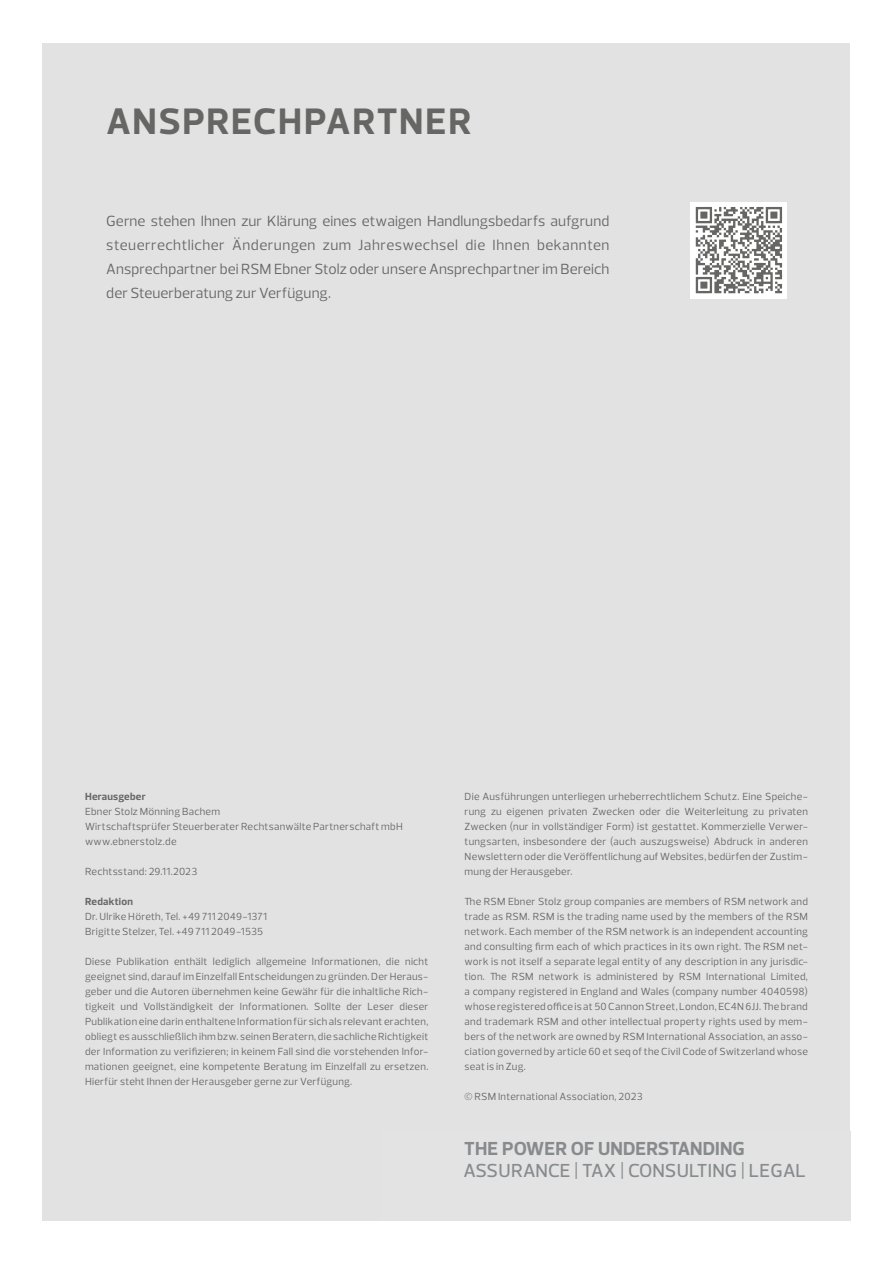
<style>
.page{position:relative;width:893px;height:1263px;background:#fff}
.page>*{position:absolute;margin:0;border:0;box-sizing:border-box;transform-origin:0 0}
.t1{font:700 37.5px "Prelo";letter-spacing:.04em;color:#666665}
.t2{font:500 19.2px "Prelo";color:#888b8d}
.t3{font:700 19.2px "Prelo";letter-spacing:.005em;color:#888b8d}
.t4{font:15px/24px "Prelo";letter-spacing:.005em;color:#666665;text-align:justify}
.t5{font:10.5px/15px "Prelo";letter-spacing:.025em;color:#666665}
.t6{font:700 10.5px "Prelo";letter-spacing:.025em;color:#666665}
</style>
<div class="page">
<div style="left:43px;top:43px;width:807px;height:1177px;background:#e2e2e2"></div>
<div style="left:691px;top:202px;width:96px;height:96px;background:#fff"></div>
<svg style="left:696px;top:207px;width:86px;height:86px"></svg>
<h1 class="t1" style="left:107px;top:99px;width:366px">ANSPRECHPARTNER</h1>
<p class="t4" style="left:106px;top:209px;width:505px">Gerne stehen Ihnen zur Klärung eines etwaigen Handlungsbedarfs aufgrund steuerrechtlicher Änderungen zum Jahreswechsel die Ihnen bekannten Ansprechpartner bei RSM Ebner Stolz oder unsere Ansprechpartner im Bereich der Steuerberatung zur Verfügung.</p>
<p class="t6" style="left:85px;top:790px;width:62px">Herausgeber</p>
<p class="t5" style="left:85px;top:804px;width:319px">Ebner Stolz Mönning Bachem<br>Wirtschaftsprüfer Steuerberater Rechtsanwälte Partnerschaft mbH www.ebnerstolz.de</p>
<p class="t5" style="left:85px;top:864px;width:114px">Rechtsstand: 29.11.2023</p>
<p class="t6" style="left:85px;top:895px;width:50px">Redaktion</p>
<p class="t5" style="left:85px;top:909px;width:183px">Dr. Ulrike Höreth, Tel. +49 711 2049-1371<br>Brigitte Stelzer, Tel. +49 711 2049-1535</p>
<p class="t5" style="left:85px;top:954px;width:345px;text-align:justify">Diese Publikation enthält lediglich allgemeine Informationen, die nicht ge&shy;eignet sind, darauf im Einzelfall Entscheidungen zu gründen. Der Herausge&shy;ber und die Autoren übernehmen keine Gewähr für die inhaltliche Richtigkeit und Vollständigkeit der Informationen. Sollte der Leser dieser Publikation eine darin enthaltene Information für sich als relevant erachten, obliegt es ausschließlich ihm bzw. seinen Beratern, die sachliche Richtigkeit der Infor&shy;mation zu verifizieren; in keinem Fall sind die vorstehenden Informationen geeignet, eine kompetente Beratung im Einzelfall zu ersetzen. Hierfür steht Ihnen der Herausgeber gerne zur Verfügung.</p>
<p class="t5" style="left:85px;top:954px;width:345px;text-indent:31px">Publikation enthält lediglich allgemeine Informationen, d e nicht geeignet sind, darauf im Einze fall Entscheidungen zu gründen. Der Heraus g ber und die Autoren üb rnehmen keine Gewähr für die inhaltliche Rich&shy;tigkeit und Vollständigkeit der Informationen. Sollte d r Leser dieser Publik t on eine darin enthaltene Information für sich als releva t erach en, obliegt es ausschließlich ihm bzw. seinen B ratern, di sachl ch Richtigkeit der Information zu verifzieren; in keinem Fall sind die vorstehenden Infor&shy;mat o n ge ignet, eine kompetente Beratung im Einzelfall zu ersetzen.<br>Hierfür steht Ihnen d H ausgeber gerne zur Verfügung.</p>
<p class="t5" style="left:465px;top:789px;width:345px">Die Ausführungen unterliegen urheberrechtlichem Schutz. Eine Speiche&shy;rung zu eige en privaten Zweck n oder die Weiterlei ung zu privat n Zwecken (nur in volls ä dig r Form) ist gestattet. Kommerzielle Verwer tungsarten, insbesondere der (auch auszugsweise) Abdruck in anderen N wsle tern oder die Veröffentlichung</p>
<p class="t5" style="left:465px;top:804px;width:345px;text-align:justify">Die Ausführungen unterliegen urheberrechtlichem Schutz. Eine Speiche&shy;rung zu eigenen privaten Zwecken oder die Weiterleitung zu privaten Zwe&shy;cken (nur in vollständiger Form) ist gestattet. Kommerzielle Verwertungsarten, insbesondere der (auch auszugsweise) Abdruck in an-</p>
<p class="t5" style="left:655px;top:849px;width:149px">f Websites, b dürfen er Zustim</p>
<p class="t5" style="left:465px;top:864px;width:109px">mung der Herausgeber.</p>
<p class="t5" style="left:465px;top:894px;width:345px">The RSM Ebner Stolz group companies are members of RSM network and trade as RSM. RSM is the trading name used by the members of the RSM network. Each member of he RSM network is an independ nt accounting and c nsulting firm each of which practices in its own right. The RSM net&shy;work is not tself a separate legal entity of any description in any jurisdic tion. The RSM network is administered by RSM International Limited, a company registered in England and Wales (company number 4040598) whose registered office is at 50 Cannon Street, London, EC4N 6JJ. The brand and trademark RSM and other intellectual property rights used by mem&shy;bers of the network are ow ed by RSM International As ociation, an as o&shy;ciation governed by article 60 et seq of the Civil Code of Switzerland whose seat is in Zug.</p>
<p class="t5" style="left:465px;top:1089px;width:180px">© RSM International Association, 2023</p>
<p class="t5" style="left:465px;top:909px;width:345px;text-align:justify">The RSM Ebner Stolz group companies are members of RSM network and trades as RSM. RSM is the trading name used by the members of the RSM network. Each member of the RSM network is an independent accounting and consulting firm each of which practices in its own right. The RSM net&shy;work is not itself a separate legal entity of any description in any jurisdic&shy;tion. The RSM network is administered by RSM International Limited, a company registered in England and Wales (company number 4040598) whose registered office is at 11 Old Jewry, London EC2R 8DU. The brand and trademark RSM and other intellectual property rights used by members of the network are owned by RSM International Association, an association</p>
<h2 class="t3" style="left:464px;top:1137px;width:282px">THE POWER OF UNDERSTANDING</h2>
<h2 class="t2" style="left:463px;top:1158px;width:344px">ASSURANCE | TAX | CONSULTING | LEGAL</h2>
</div>
